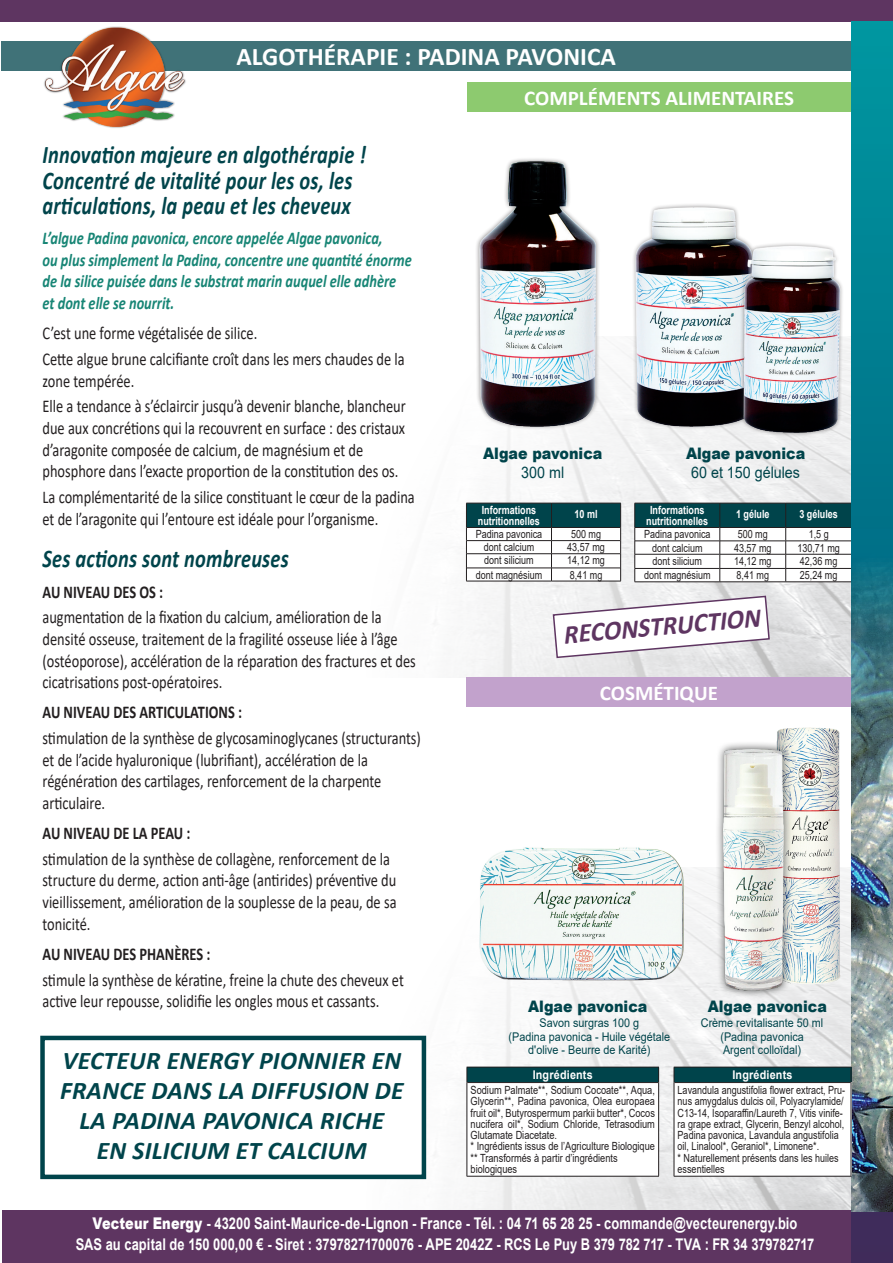
<style>
.page{position:relative;width:893px;height:1263px;background:#fff}
.page>*{position:absolute;margin:0;border:0;box-sizing:border-box;transform-origin:0 0}
.t1{font:italic 700 27px "Calibri";color:#5e3561;scale:.95 1}
.t2{font:italic 700 25.5px/25.5px "Calibri";letter-spacing:.01em;color:#00444b;scale:.8 1}
.t3{font:italic 700 25.5px/30px "Calibri";letter-spacing:.01em;color:#00444b;text-align:center}
.t4{font:700 25.5px "Calibri";color:#fff}
.t5{font:700 21px "Calibri";color:#fff}
.t6{font:18px/21.6px "Calibri";color:#231f20;scale:.8 1}
.t7{font:italic 700 18px/21.6px "Calibri";color:#178575;scale:.8 1}
.t8{font:700 18px "Calibri";color:#231f20;scale:.8 1}
.t9{font:700 16.2px/20.1px "Arial";letter-spacing:.005em;color:#fff;text-align:center;scale:.8 1}
.t10{font:900 15.9px "Arial";color:#00444b;scale:.9 1}
.t11{font:15.9px "Arial";color:#00444b;scale:.9 1}
.t12{font:12px/13.5px "Arial";color:#00444b;text-align:center;scale:.9 1}
.t13{font:700 12px "Arial";letter-spacing:.015em;color:#fff;scale:.9 1}
.t14{font:11.25px/11.2px "Arial";color:#231f20;scale:.8 1}
.t15{font:11.25px/11.2px "Arial";color:#231f20;scale:.82 1}
.t16{font:700 11.25px/11.2px "Arial";color:#fff;text-align:center;scale:.8 1}
.s1{font-weight:900}
</style>
<div class="page">
<img style="left:465px;top:368px;width:387px;height:309px">
<img style="left:157px;top:1032px;width:695px;height:177px">
<div style="left:2px;top:1210px;width:891px;height:53px;background:#5e3561"></div>
<div style="left:1px;top:41px;width:851px;height:30px;background:#407278"></div>
<div style="left:467px;top:82px;width:385px;height:30px;background:#8dca6f"></div>
<img style="left:36px;top:21px;width:165px;height:107px">
<div style="left:40px;top:1036px;width:386px;height:143px;background:#fff;border:4px solid #00444b"></div>
<div style="left:466px;top:677px;width:386px;height:30px;background:#c2a2cc"></div>
<hr style="left:466px;top:581px;width:85px;height:1px;background:#231f20">
<hr style="left:551px;top:581px;width:70px;height:1px;background:#231f20">
<svg style="left:466px;top:503px;width:155px;height:78px"></svg>
<svg style="left:634px;top:503px;width:218px;height:79px"></svg>
<div style="left:0;top:0;width:893px;height:21px;background:#5e3561"></div>
<svg style="left:852px;top:21px;width:41px;height:508px;background:#008494"></svg>
<img style="left:852px;top:529px;width:41px;height:734px">
<svg style="left:552px;top:595px;width:219px;height:64px"></svg>
<img style="left:700px;top:689px;width:165px;height:349px">
<img style="left:613px;top:204px;width:105px;height:264px">
<img style="left:465px;top:158px;width:146px;height:310px">
<img style="left:718px;top:111px;width:143px;height:364px">
<img style="left:479px;top:816px;width:266px;height:216px">
<div style="left:467px;top:1067px;width:192px;height:15px;background:#00444b"></div>
<div style="left:467px;top:1082px;width:192px;height:94px;background:#fff"></div>
<hr style="left:467px;top:1067px;width:192px;height:1px;background:#231f20">
<hr style="left:467px;top:1082px;width:191px;height:1px;background:#231f20">
<hr style="left:467px;top:1176px;width:192px;height:1px;background:#231f20">
<svg style="left:467px;top:1067px;width:1px;height:15px"></svg>
<svg style="left:658px;top:1068px;width:1px;height:14px"></svg>
<hr style="left:467px;top:1082px;width:1px;height:94px;background:#231f20">
<hr style="left:658px;top:1082px;width:1px;height:94px;background:#231f20">
<div style="left:674px;top:1067px;width:177px;height:15px;background:#00444b"></div>
<div style="left:674px;top:1082px;width:177px;height:94px;background:#fff"></div>
<hr style="left:674px;top:1067px;width:177px;height:1px;background:#231f20">
<hr style="left:674px;top:1082px;width:177px;height:1px;background:#231f20">
<hr style="left:674px;top:1176px;width:177px;height:1px;background:#231f20">
<svg style="left:674px;top:1067px;width:1px;height:15px"></svg>
<svg style="left:851px;top:1067px;width:1px;height:15px"></svg>
<hr style="left:674px;top:1082px;width:1px;height:94px;background:#231f20">
<hr style="left:851px;top:1082px;width:1px;height:94px;background:#231f20">
<h2 class="t4" style="left:236px;top:38px;width:381px">ALGOTHÉRAPIE : PADINA PAVONICA</h2>
<p class="t5" style="left:524px;top:83px;width:271px">COMPLÉMENTS ALIMENTAIRES</p>
<h2 class="t2" style="left:43px;top:141px;width:406px">Innovation majeure en algothérapie !<br>Concentré de vitalité pour les os, les articulations, la peau et les cheveux</h2>
<p class="t7" style="left:43px;top:227px;width:463px">L’algue Padina pavonica, encore appelée Algae pavonica,<br>ou plus simplement la Padina, concentre une quantité énorme de la silice puisée dans le substrat marin auquel elle adhère et dont elle se nourrit.</p>
<p class="t6" style="left:43px;top:320px;width:454px;line-height:25.8px">C’est une forme végétalisée de silice.<br>Cette algue brune calcifiante croît dans les mers chaudes de la</p>
<p class="t6" style="left:43px;top:367px;width:456px;line-height:25.8px">zone tempérée.<br>Elle a tendance à s’éclaircir jusqu’à devenir blanche, blancheur</p>
<p class="t6" style="left:43px;top:417px;width:455px">due aux concrétions qui la recouvrent en surface : des cristaux d’aragonite composée de calcium, de magnésium et de phosphore dans l’exacte proportion de la constitution des os.</p>
<p class="t6" style="left:43px;top:486px;width:467px">La complémentarité de la silice constituant le cœur de la padina et de l’aragonite qui l’entoure est idéale pour l’organisme.</p>
<h2 class="t2" style="left:43px;top:545px;width:309px">Ses actions sont nombreuses</h2>
<p class="t8" style="left:43px;top:579px;width:152px">AU NIVEAU DES OS :</p>
<p class="t6" style="left:43px;top:606px;width:468px">augmentation de la fixation du calcium, amélioration de la densité osseuse, traitement de la fragilité osseuse liée à l’âge (ostéoporose), accélération de la réparation des fractures et des cicatrisations post-opératoires.</p>
<p class="t8" style="left:43px;top:699px;width:251px">AU NIVEAU DES ARTICULATIONS :</p>
<p class="t6" style="left:43px;top:727px;width:474px">stimulation de la synthèse de glycosaminoglycanes (structurants) et de l’acide hyaluronique (lubrifiant), accélération de la régénération des cartilages, renforcement de la charpente articulaire.</p>
<p class="t8" style="left:43px;top:820px;width:187px">AU NIVEAU DE LA PEAU :</p>
<p class="t6" style="left:43px;top:848px;width:444px">stimulation de la synthèse de collagène, renforcement de la structure du derme, action anti-âge (antirides) préventive du vieillissement, amélioration de la souplesse de la peau, de sa tonicité.</p>
<p class="t8" style="left:43px;top:941px;width:212px">AU NIVEAU DES PHANÈRES :</p>
<p class="t6" style="left:43px;top:968px;width:453px">stimule la synthèse de kératine, freine la chute des cheveux et active leur repousse, solidifie les ongles mous et cassants.</p>
<h2 class="t3" style="left:60px;top:1044px;width:345px">VECTEUR ENERGY PIONNIER EN<br>FRANCE DANS LA DIFFUSION DE<br>LA PADINA PAVONICA RICHE<br>EN SILICIUM ET CALCIUM</h2>
<p class="t10" style="left:483px;top:442px;width:134px">Algae pavonica</p>
<p class="t11" style="left:521px;top:462px;width:49px">300 ml</p>
<p class="t10" style="left:686px;top:442px;width:134px">Algae pavonica</p>
<p class="t11" style="left:691px;top:462px;width:122px">60 et 150 gélules</p>
<p class="t16" style="left:478px;top:504px;width:79px">Informations nutritionnelles</p>
<p class="t16" style="left:575px;top:509px;width:30px">10 ml</p>
<p class="t14" style="left:476px;top:528px;width:85px">Padina pavonica</p>
<p class="t14" style="left:571px;top:528px;width:39px">500 mg</p>
<p class="t14" style="left:484px;top:542px;width:65px">dont calcium</p>
<p class="t14" style="left:567px;top:542px;width:48px">43,57 mg</p>
<p class="t14" style="left:484px;top:555px;width:63px">dont silicium</p>
<p class="t14" style="left:567px;top:555px;width:48px">14,12 mg</p>
<p class="t14" style="left:476px;top:569px;width:85px">dont magnésium</p>
<p class="t14" style="left:570px;top:569px;width:42px">8,41 mg</p>
<p class="t16" style="left:646px;top:504px;width:79px">Informations nutritionnelles</p>
<p class="t16" style="left:736px;top:509px;width:43px">1 gélule</p>
<p class="t16" style="left:799px;top:509px;width:50px">3 gélules</p>
<p class="t14" style="left:644px;top:528px;width:85px">Padina pavonica</p>
<p class="t14" style="left:738px;top:529px;width:39px">500 mg</p>
<p class="t14" style="left:809px;top:529px;width:27px">1,5 g</p>
<p class="t14" style="left:652px;top:542px;width:65px">dont calcium</p>
<p class="t14" style="left:734px;top:542px;width:48px">43,57 mg</p>
<p class="t14" style="left:797px;top:542px;width:55px">130,71 mg</p>
<p class="t14" style="left:652px;top:555px;width:63px">dont silicium</p>
<p class="t14" style="left:734px;top:555px;width:48px">14,12 mg</p>
<p class="t14" style="left:800px;top:555px;width:48px">42,36 mg</p>
<p class="t14" style="left:644px;top:569px;width:85px">dont magnésium</p>
<p class="t14" style="left:736px;top:570px;width:42px">8,41 mg</p>
<p class="t14" style="left:800px;top:570px;width:48px">25,24 mg</p>
<h1 class="t1" style="left:561px;top:616px;width:209px;rotate:-5deg">RECONSTRUCTION</h1>
<p class="t5" style="left:600px;top:678px;width:120px">COSMÉTIQUE</p>
<p class="t10" style="left:528px;top:995px;width:134px">Algae pavonica</p>
<p class="t10" style="left:708px;top:995px;width:134px">Algae pavonica</p>
<p class="t12" style="left:509px;top:1016px;width:181px">Savon surgras 100 g<br>(Padina pavonica - Huile végétale d'olive - Beurre de Karité)</p>
<p class="t13" style="left:533px;top:1066px;width:68px">Ingrédients</p>
<p class="t15" style="left:471px;top:1084px;width:226px">Sodium Palmate**, Sodium Cocoate**, Aqua, Glycerin**, Padina pavonica, Olea europaea fruit oil*, Butyrospermum parkii butter*, Cocos nucifera oil*, Sodium Chloride, Tetrasodium Glutamate Diacetate.<br>* Ingrédients issus de l’Agriculture Biologique ** Transformés à partir d’ingrédients biologiques</p>
<p class="t12" style="left:701px;top:1016px;width:138px">Crème revitalisante 50 ml (Padina pavonica<br>Argent colloïdal)</p>
<p class="t13" style="left:732px;top:1066px;width:68px">Ingrédients</p>
<p class="t14" style="left:678px;top:1084px;width:211px">Lavandula angustifolia flower extract, Pru&shy;nus amygdalus dulcis oil, Polyacrylamide/ C13-14, Isoparaffin/Laureth 7, Vitis vinife&shy;ra grape extract, Glycerin, Benzyl alcohol, Padina pavonica, Lavandula angustifolia oil, Linalool*, Geraniol*, Limonene*.<br>* Naturellement présents dans les huiles essentielles</p>
<p class="t9" style="left:76px;top:1214px;width:925px"><span class="s1">Vecteur Energy</span> - 43200 Saint-Maurice-de-Lignon - France - Tél. : 04 71 65 28 25 - commande@vecteurenergy.bio<br>SAS au capital de 150 000,00 € - Siret : 37978271700076 - APE 2042Z - RCS Le Puy B 379 782 717 - TVA : FR 34 379782717</p>
</div>
